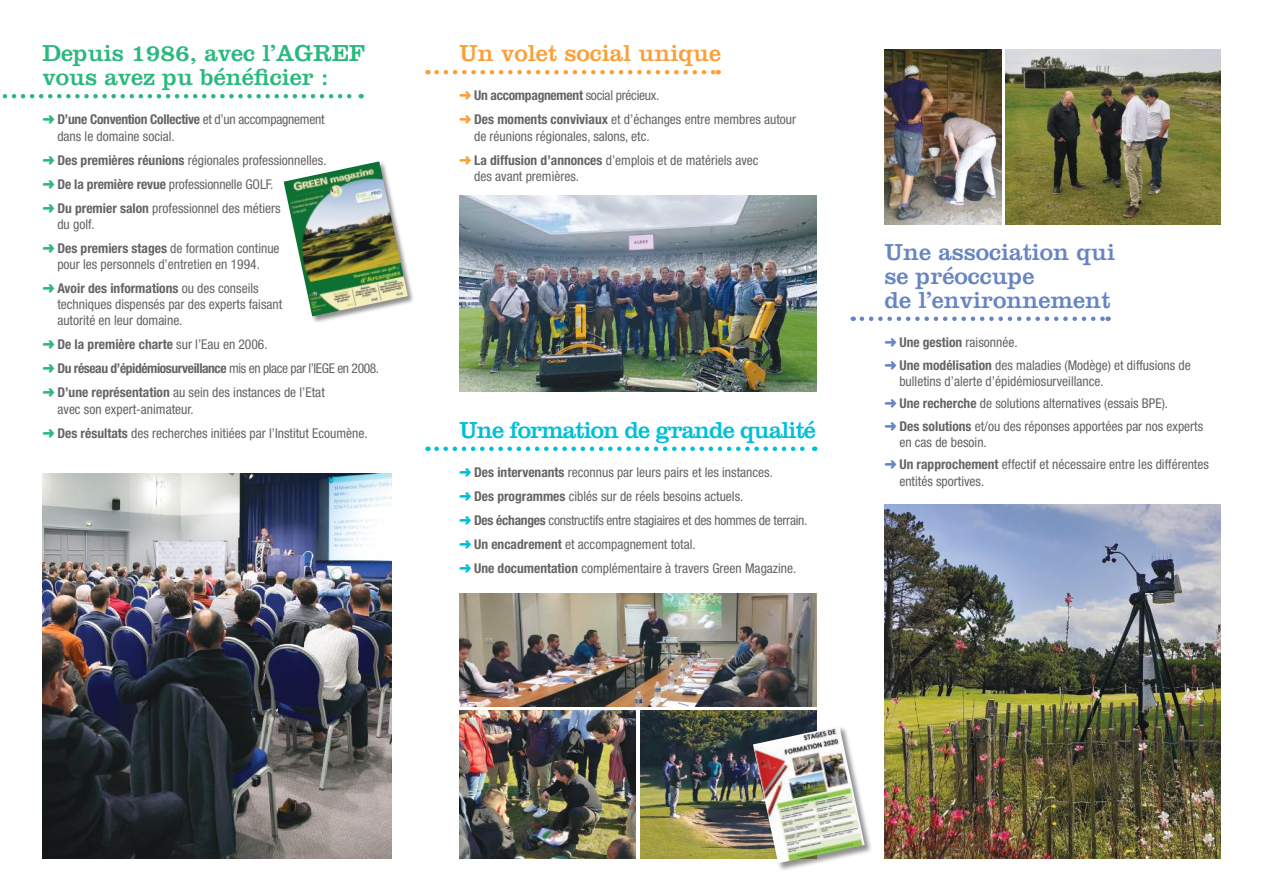
<style>
.page{position:relative;width:1263px;height:893px;background:#fff}
.page>*{position:absolute;margin:0;border:0;box-sizing:border-box;transform-origin:0 0}
.t1{font:24px/24px "Clarendon";color:#6785c3}
.t2{font:24px/24px "Clarendon";color:#29b97d}
.t3{font:24px "Clarendon";letter-spacing:-.04em;color:#01bed9}
.t4{font:24px "Clarendon";color:#fc9f37}
.t5{font:condensed 13.5px/24px "Helvetica Neue";color:#656365}
.t6{font:700 condensed 13.5px/24px "Helvetica Neue";letter-spacing:-.03em;color:#656365}
.s1{color:#29b97d}
.s2{font-weight:700}
.s3{font-weight:400}
.s4{color:#fc9f37}
.s5{color:#01bed9}
.s6{color:#6785c3}
</style>
<div class="page">
<svg style="left:2px;top:94px;width:360px;height:4px"></svg>
<svg style="left:436px;top:447px;width:379px;height:4px"></svg>
<svg style="left:437px;top:70px;width:282px;height:4px"></svg>
<svg style="left:862px;top:317px;width:247px;height:4px"></svg>
<img style="left:43px;top:473px;width:348px;height:386px">
<img style="left:884px;top:505px;width:336px;height:354px">
<img style="left:884px;top:50px;width:117px;height:174px">
<img style="left:1005px;top:50px;width:215px;height:174px">
<img style="left:459px;top:593px;width:357px;height:113px">
<img style="left:459px;top:711px;width:177px;height:148px">
<img style="left:640px;top:711px;width:176px;height:148px">
<img style="left:459px;top:195px;width:357px;height:197px">
<div style="left:283px;top:161px;width:132px;height:163px;background:#241f1f;opacity:.5"></div>
<img style="left:284px;top:161px;width:124px;height:155px">
<div style="left:753px;top:726px;width:120px;height:145px;background:#241f1f;opacity:.5"></div>
<img style="left:753px;top:726px;width:112px;height:137px">
<h1 class="t2" style="left:43px;top:41px;width:324px">Depuis 1986, avec l’AGREF vous avez pu bénéficier :</h1>
<p class="t5" style="left:57px;top:111px;width:269px;line-height:16.2px;text-indent:-15px"><span class="s1">➜</span> <span class="s2">D’une Convention Collective</span> et d’un accompagnement dans le domaine social.</p>
<p class="t5" style="left:43px;top:148px;width:286px"><span class="s1">➜</span> <span class="s2">Des premières réunions</span> régionales professionnelles. <span class="s1">➜</span> <span class="s2">De la première revue</span> professionnelle GOLF.<br><span class="s1">➜</span> <span class="s2">Du premier salon</span> professionnel des métiers</p>
<p class="t5" style="left:43px;top:212px;width:239px;text-indent:15px">du golf.<br><span class="s1">➜</span> <span class="s2">Des premiers stages</span> de formation continue</p>
<p class="t5" style="left:43px;top:252px;width:219px;text-align:right">pour les personnels d’entretien en 1994. <span class="s1">➜</span> <span class="s2">Avoir des informations</span> ou des conseils</p>
<p class="t5" style="left:57px;top:296px;width:226px;line-height:16.2px">techniques dispensés par des experts faisant autorité en leur domaine.</p>
<p class="t6" style="left:43px;top:332px;width:338px"><span class="s1">➜</span> De la première charte <span class="s3">sur l’Eau en 2006.<br></span><span class="s1">➜</span> Du réseau d’épidémiosurveillance <span class="s3">mis en place par l’IEGE en 2008. </span><span class="s1">➜</span> D’une représentation <span class="s3">au sein des instances de l’Etat</span></p>
<p class="t5" style="left:43px;top:397px;width:327px;text-indent:15px">avec son expert-animateur.<br><span class="s1">➜</span> <span class="s2">Des résultats</span> des recherches initiées par l’Institut Ecoumène.</p>
<h1 class="t4" style="left:459px;top:39px;width:264px">Un volet social unique</h1>
<p class="t5" style="left:459px;top:84px;width:338px"><span class="s4">➜</span> <span class="s2">Un accompagnement</span> social précieux.<br><span class="s4">➜</span> <span class="s2">Des moments conviviaux</span> et d’échanges entre membres autour</p>
<p class="t5" style="left:459px;top:124px;width:301px;text-indent:15px">de réunions régionales, salons, etc.<br><span class="s4">➜</span> <span class="s2">La diffusion d’annonces</span> d’emplois et de matériels avec</p>
<p class="t5" style="left:474px;top:164px;width:107px">des avant premières.</p>
<h1 class="t3" style="left:459px;top:416px;width:358px">Une formation de grande qualité</h1>
<p class="t5" style="left:459px;top:460px;width:350px"><span class="s5">➜</span> <span class="s2">Des intervenants</span> reconnus par leurs pairs et les instances.<br><span class="s5">➜</span> <span class="s2">Des programmes</span> ciblés sur de réels besoins actuels.<br><span class="s5">➜</span> <span class="s2">Des échanges</span> constructifs entre stagiaires et des hommes de terrain. <span class="s5">➜</span> <span class="s2">Un encadrement</span> et accompagnement total.<br><span class="s5">➜</span> <span class="s2">Une documentation</span> complémentaire à travers Green Magazine.</p>
<h1 class="t1" style="left:884px;top:240px;width:232px">Une association qui se préoccupe<br>de l’environnement</h1>
<p class="t5" style="left:884px;top:331px;width:308px;line-height:22.5px"><span class="s6">➜</span> <span class="s2">Une gestion</span> raisonnée.<br><span class="s6">➜</span> <span class="s2">Une modélisation</span> des maladies (Modège) et diffusions de</p>
<p class="t5" style="left:884px;top:370px;width:320px;line-height:22.5px;text-indent:15px">bulletins d’alerte d’épidémiosurveillance.<br><span class="s6">➜</span> <span class="s2">Une recherche</span> de solutions alternatives (essais BPE).<br><span class="s6">➜</span> <span class="s2">Des solutions</span> et/ou des réponses apportées par nos experts</p>
<p class="t5" style="left:884px;top:431px;width:326px;line-height:22.5px;text-indent:15px">en cas de besoin.<br><span class="s6">➜</span> <span class="s2">Un rapprochement</span> effectif et nécessaire entre les différentes</p>
<p class="t5" style="left:899px;top:469px;width:86px">entités sportives.</p>
</div>
